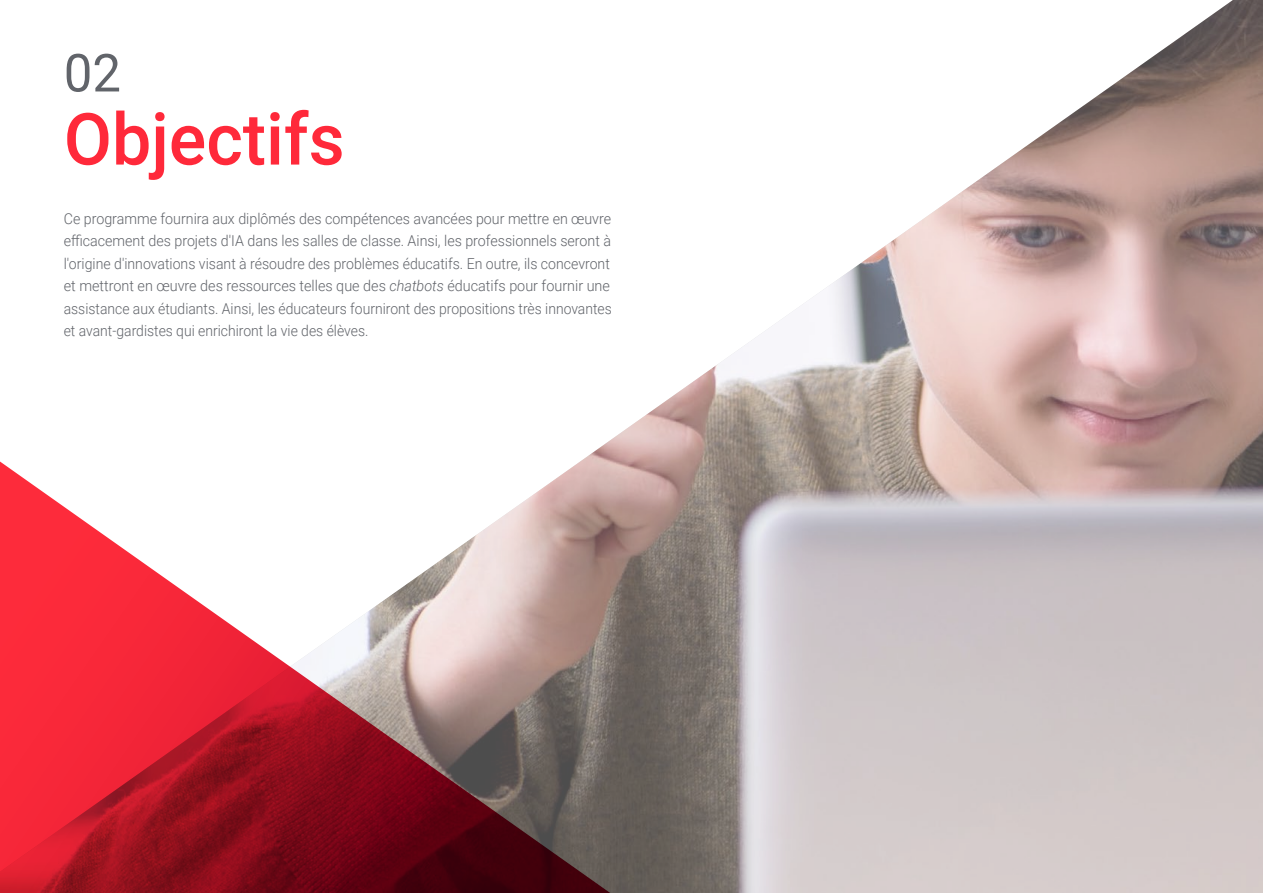
<style>
.page{position:relative;width:1263px;height:893px;background:#fff}
.page>*{position:absolute;margin:0;border:0;box-sizing:border-box;transform-origin:0 0}
.t1{font:500 72px "Roboto";color:#ff293a}
.t2{font:52.5px "Roboto";color:#61646a}
.t3{font:300 15px/22.5px "Roboto";color:#61646a;scale:.95 1}
.s1{font-style:italic}
</style>
<div class="page">
<img style="left:602px;top:0;width:661px;height:893px">
<svg style="left:0;top:446px;width:640px;height:447px"></svg>
<h2 class="t2" style="left:64px;top:36px;width:59px">02</h2>
<h1 class="t1" style="left:64px;top:89px;width:282px">Objectifs</h1>
<p class="t3" style="left:64px;top:207px;width:578px">Ce programme fournira aux diplômés des compétences avancées pour mettre en œuvre efficacement des projets d'IA dans les salles de classe. Ainsi, les professionnels seront à l'origine d'innovations visant à résoudre des problèmes éducatifs. En outre, ils concevront et mettront en œuvre des ressources telles que des <span class="s1">chatbots</span> éducatifs pour fournir une assistance aux étudiants. Ainsi, les éducateurs fourniront des propositions très innovantes et avant-gardistes qui enrichiront la vie des élèves.</p>
</div>
